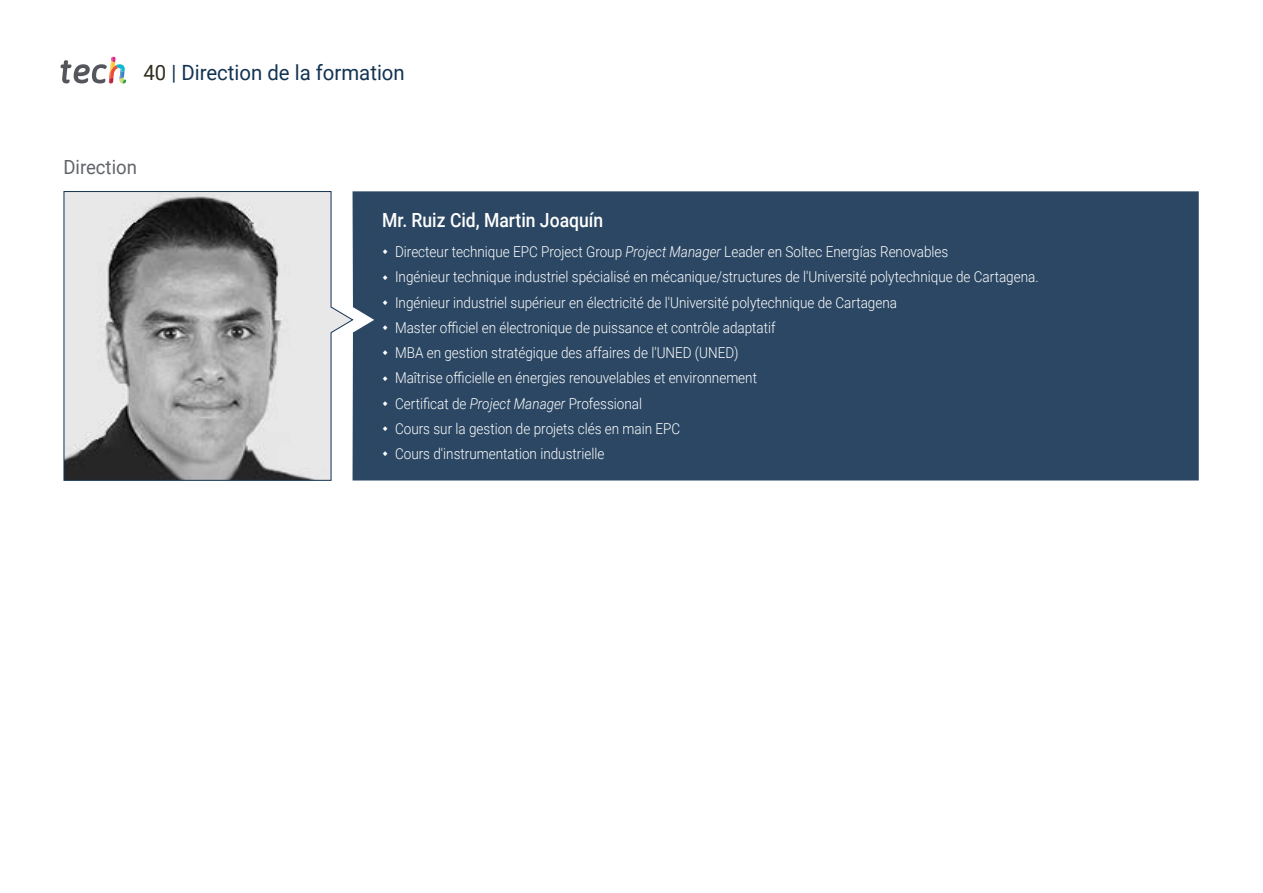
<style>
.page{position:relative;width:1263px;height:893px;background:#fff}
.page>*{position:absolute;margin:0;border:0;box-sizing:border-box;transform-origin:0 0}
.t1{font:21px "Roboto";color:#123352}
.t2{font:500 19.5px "Roboto";color:#fff;scale:.9 1}
.t3{font:19.5px "Roboto";color:#61646a;scale:.95 1}
.t4{font:300 15px/25.2px "Roboto";color:#fff;scale:.9 1}
.s1{color:#312e20}
.s2{font-style:italic}
</style>
<div class="page">
<svg style="left:61px;top:57px;width:65px;height:27px"></svg>
<div style="left:353px;top:191px;width:846px;height:289px;background:#2b4763"></div>
<svg style="left:64px;top:191px;width:289px;height:290px"></svg>
<svg style="left:383px;top:249px;width:5px;height:5px"></svg>
<svg style="left:383px;top:275px;width:5px;height:5px"></svg>
<svg style="left:383px;top:300px;width:5px;height:5px"></svg>
<svg style="left:383px;top:325px;width:5px;height:5px"></svg>
<svg style="left:383px;top:350px;width:5px;height:5px"></svg>
<svg style="left:383px;top:376px;width:5px;height:5px"></svg>
<svg style="left:383px;top:401px;width:5px;height:5px"></svg>
<svg style="left:383px;top:426px;width:5px;height:5px"></svg>
<svg style="left:383px;top:451px;width:5px;height:5px"></svg>
<h1 class="t1" style="left:144px;top:57px;width:263px"><span class="s1">40</span> | Direction de la formation</h1>
<h2 class="t3" style="left:63px;top:154px;width:79px">Direction</h2>
<h2 class="t2" style="left:382px;top:206px;width:247px">Mr. Ruiz Cid, Martin Joaquín</h2>
<p class="t4" style="left:395px;top:239px;width:716px">Directeur technique EPC Project Group <span class="s2">Project Manager</span> Leader en Soltec Energías Renovables<br>Ingénieur technique industriel spécialisé en mécanique/structures de l'Université polytechnique de Cartagena.<br>Ingénieur industriel supérieur en électricité de l'Université polytechnique de Cartagena<br>Master officiel en électronique de puissance et contrôle adaptatif<br>MBA en gestion stratégique des affaires de l'UNED (UNED)<br>Maîtrise officielle en énergies renouvelables et environnement<br>Certificat de <span class="s2">Project Manager</span> Professional<br>Cours sur la gestion de projets clés en main EPC<br>Cours d'instrumentation industrielle</p>
</div>
